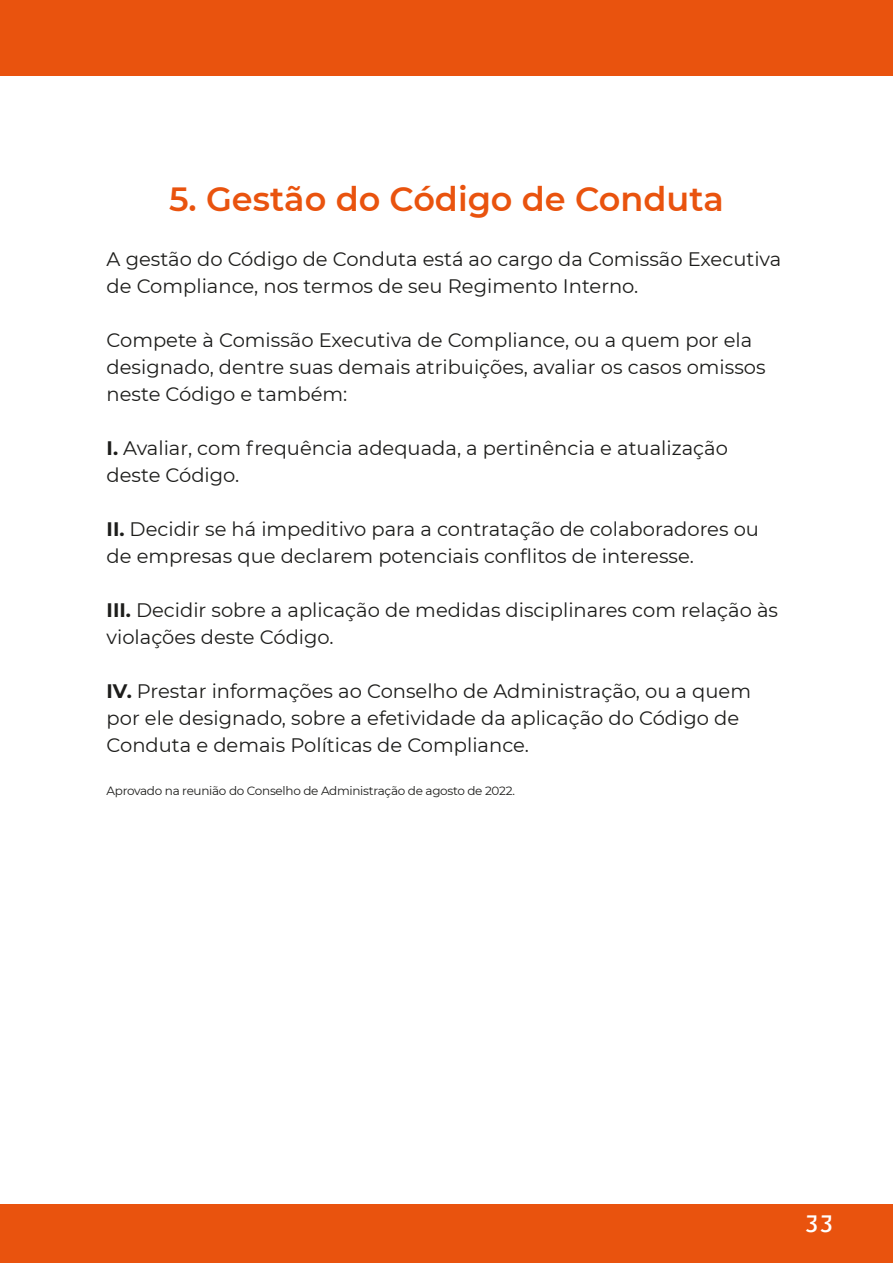
<style>
.page{position:relative;width:893px;height:1263px;background:#fff}
.page>*{position:absolute;margin:0;border:0;box-sizing:border-box;transform-origin:0 0}
.t1{font:600 33.6px "Montserrat";color:#e9530e}
.t2{font:600 23.1px "Precious Sans";color:#fff}
.t3{font:19.5px/27px "Montserrat";color:#1d1d1b}
.t4{font:12px "Montserrat";letter-spacing:-.025em;color:#1d1d1b}
.s1{font-weight:700}
</style>
<div class="page">
<div style="left:0;top:0;width:893px;height:76px;background:#e9530e"></div>
<div style="left:0;top:1204px;width:893px;height:59px;background:#e9530e"></div>
<h1 class="t1" style="left:169px;top:176px;width:556px">5. Gestão do Código de Conduta</h1>
<p class="t3" style="left:107px;top:245px;width:676px">A gestão do Código de Conduta está ao cargo da Comissão Executiva de Compliance, nos termos de seu Regimento Interno.</p>
<p class="t3" style="left:107px;top:326px;width:661px">Compete à Comissão Executiva de Compliance, ou a quem por ela designado, dentre suas demais atribuições, avaliar os casos omissos neste Código e também:</p>
<p class="t3" style="left:107px;top:434px;width:623px"><span class="s1">I.</span> Avaliar, com frequência adequada, a pertinência e atualização deste Código.</p>
<p class="t3" style="left:107px;top:515px;width:654px"><span class="s1">II.</span> Decidir se há impeditivo para a contratação de colaboradores ou de empresas que declarem potenciais conflitos de interesse.</p>
<p class="t3" style="left:107px;top:596px;width:673px"><span class="s1">III.</span> Decidir sobre a aplicação de medidas disciplinares com relação às violações deste Código.</p>
<p class="t3" style="left:107px;top:677px;width:646px"><span class="s1">IV.</span> Prestar informações ao Conselho de Administração, ou a quem por ele designado, sobre a efetividade da aplicação do Código de<br>Conduta e demais Políticas de Compliance.</p>
<p class="t4" style="left:107px;top:782px;width:410px">Aprovado na reunião do Conselho de Administração de agosto de 2022.</p>
<p class="t2" style="left:804px;top:1209px;width:31px">33</p>
</div>
